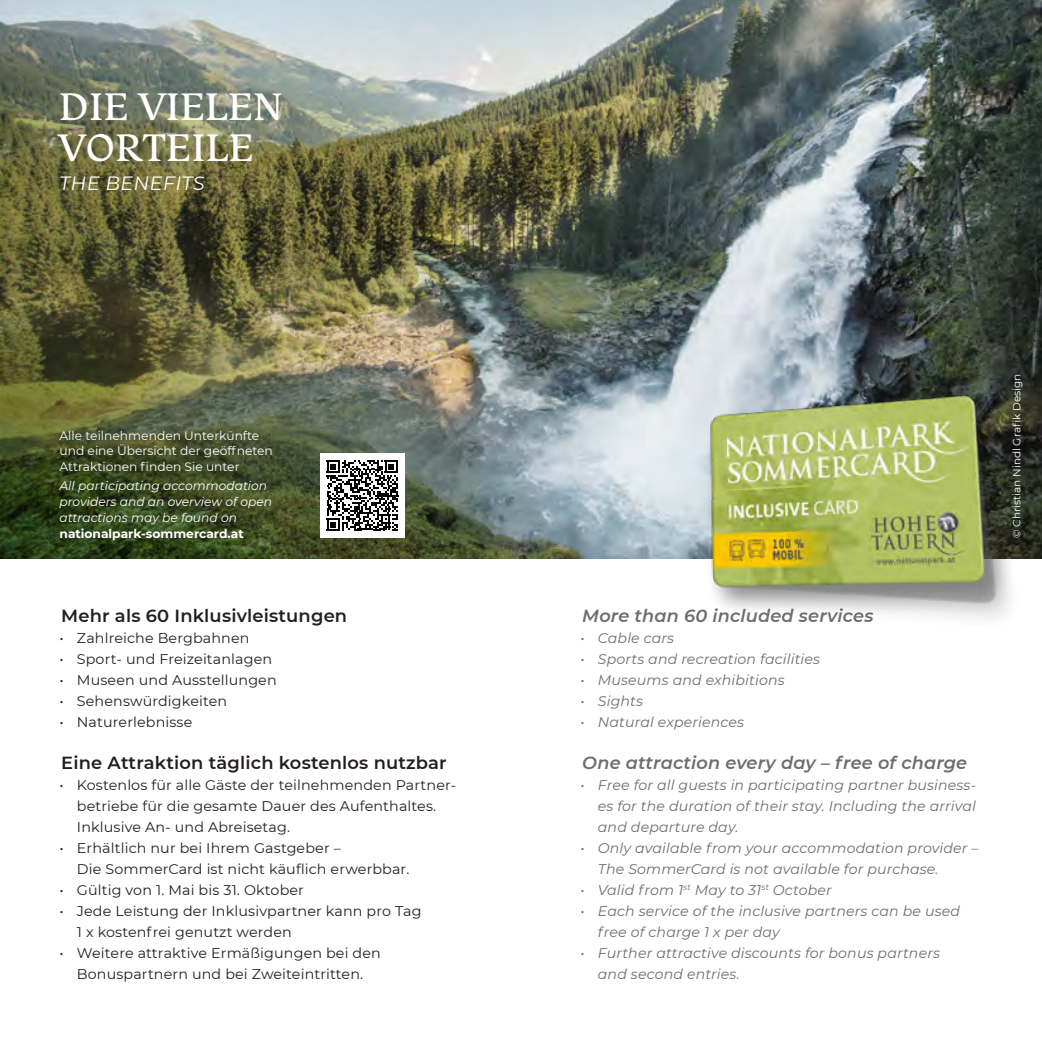
<style>
.page{position:relative;width:1042px;height:1042px;background:#fff}
.page>*{position:absolute;margin:0;border:0;box-sizing:border-box;transform-origin:0 0}
.Headline_DE{font:40.25px "Monarcha";letter-spacing:.02em;color:#fff}
.Headline_DE-2{font:italic 19.25px "Montserrat";letter-spacing:.02em;color:#fff}
.Unterüberschrift_DE{font:600 17.5px "Montserrat";letter-spacing:.01em;color:#231f20}
.Unterüberschrift_DE-2{font:italic 600 17.5px "Montserrat";letter-spacing:.01em;color:#6c6d70}
.Aufzählung_DE{font:14px/21px "Montserrat";letter-spacing:.01em;color:#231f20}
.Aufzählung_EN{font:italic 14px/21px "Montserrat";letter-spacing:.01em;color:#6c6d70}
.Fließtext{font:12.25px/15.8px "Montserrat";color:#fff}
.Fließtext_EN{font:italic 12.25px/15.8px "Montserrat";color:#fff}
.Fließtext-2{font:700 12.25px "Montserrat";color:#fff}
.Aufzählung_DE-2{font:10.5px "Montserrat";color:#fff}
</style>
<div class="page">
<img style="left:0;top:0;width:1042px;height:559px">
<img style="left:0;top:370px;width:521px;height:189px">
<img style="left:0;top:26px;width:521px;height:344px">
<div style="left:320px;top:453px;width:84px;height:85px;background:#fff"></div>
<svg style="left:327px;top:460px;width:71px;height:71px"></svg>
<div style="left:704px;top:389px;width:318px;height:242px;background:#231f20;opacity:.3"></div>
<p class="Headline_DE" style="left:60px;top:80px;width:227px">DIE VIELEN</p>
<p class="Headline_DE" style="left:60px;top:121px;width:197px">VORTEILE</p>
<p class="Headline_DE-2" style="left:60px;top:170px;width:148px">THE BENEFITS</p>
<p class="Fließtext" style="left:60px;top:427px;width:215px">Alle teilnehmenden Unterkünfte und eine Übersicht der geöffneten<br>Attraktionen finden Sie unter</p>
<p class="Fließtext_EN" style="left:60px;top:478px;width:214px">All participating accommodation providers and an overview of open attractions may be found on</p>
<p class="Fließtext-2" style="left:60px;top:524px;width:186px">nationalpark-sommercard.at</p>
<p class="Unterüberschrift_DE" style="left:61px;top:603px;width:287px">Mehr als 60 Inklusivleistungen</p>
<p class="Aufzählung_DE" style="left:60px;top:627px;width:191px">• Zahlreiche Bergbahnen</p>
<p class="Aufzählung_DE" style="left:60px;top:648px;width:214px">• Sport- und Freizeitanlagen</p>
<p class="Aufzählung_DE" style="left:60px;top:669px;width:219px">• Museen und Ausstellungen</p>
<p class="Aufzählung_DE" style="left:60px;top:690px;width:169px">• Sehenswürdigkeiten</p>
<p class="Aufzählung_DE" style="left:60px;top:711px;width:134px">• Naturerlebnisse</p>
<p class="Unterüberschrift_DE" style="left:61px;top:750px;width:387px">Eine Attraktion täglich kostenlos nutzbar</p>
<p class="Aufzählung_DE" style="left:77px;top:774px;width:381px;text-indent:-17px">• Kostenlos für alle Gäste der teilnehmenden Partner&shy;betriebe für die gesamte Dauer des Aufenthaltes.<br>Inklusive An- und Abreisetag.</p>
<p class="Aufzählung_DE" style="left:77px;top:837px;width:334px;text-indent:-17px">• Erhältlich nur bei Ihrem Gastgeber –<br>Die SommerCard ist nicht käuflich erwerbbar.</p>
<p class="Aufzählung_DE" style="left:60px;top:879px;width:246px">• Gültig von 1. Mai bis 31. Oktober</p>
<p class="Aufzählung_DE" style="left:77px;top:900px;width:346px;text-indent:-17px">• Jede Leistung der Inklusivpartner kann pro Tag<br>1 x kostenfrei genutzt werden</p>
<p class="Aufzählung_DE" style="left:60px;top:942px;width:323px;text-align:center">• Weitere attraktive Ermäßigungen bei den<br>Bonuspartnern und bei Zweiteintritten.</p>
<p class="Unterüberschrift_DE-2" style="left:582px;top:603px;width:293px">More than 60 included services</p>
<p class="Aufzählung_EN" style="left:580px;top:627px;width:95px">• Cable cars</p>
<p class="Aufzählung_EN" style="left:580px;top:648px;width:241px">• Sports and recreation facilities</p>
<p class="Aufzählung_EN" style="left:580px;top:669px;width:206px">• Museums and exhibitions</p>
<p class="Aufzählung_EN" style="left:580px;top:690px;width:64px">• Sights</p>
<p class="Aufzählung_EN" style="left:580px;top:711px;width:165px">• Natural experiences</p>
<p class="Unterüberschrift_DE-2" style="left:582px;top:750px;width:386px">One attraction every day – free of charge</p>
<p class="Aufzählung_EN" style="left:598px;top:774px;width:380px;text-align:justify;text-indent:-17px">• Free for all guests in participating partner business&shy;es for the duration of their stay. Including the arrival and departure day.</p>
<p class="Aufzählung_EN" style="left:580px;top:837px;width:400px">• Only available from your accommodation provider –</p>
<p class="Aufzählung_EN" style="left:598px;top:858px;width:342px">The SommerCard is not available for purchase.</p>
<p class="Aufzählung_EN" style="left:580px;top:879px;width:253px">• Valid from 1<sup>st</sup> May to 31<sup>st</sup> October</p>
<p class="Aufzählung_EN" style="left:598px;top:900px;width:364px;text-indent:-17px">• Each service of the inclusive partners can be used free of charge 1 x per day</p>
<p class="Aufzählung_EN" style="left:598px;top:942px;width:344px;text-indent:-17px">• Further attractive discounts for bonus partners and second entries.</p>
<p class="Aufzählung_DE-2" style="left:1009px;top:538px;width:166px;rotate:-90deg">© Christian Nindl Grafik Design</p>
</div>
